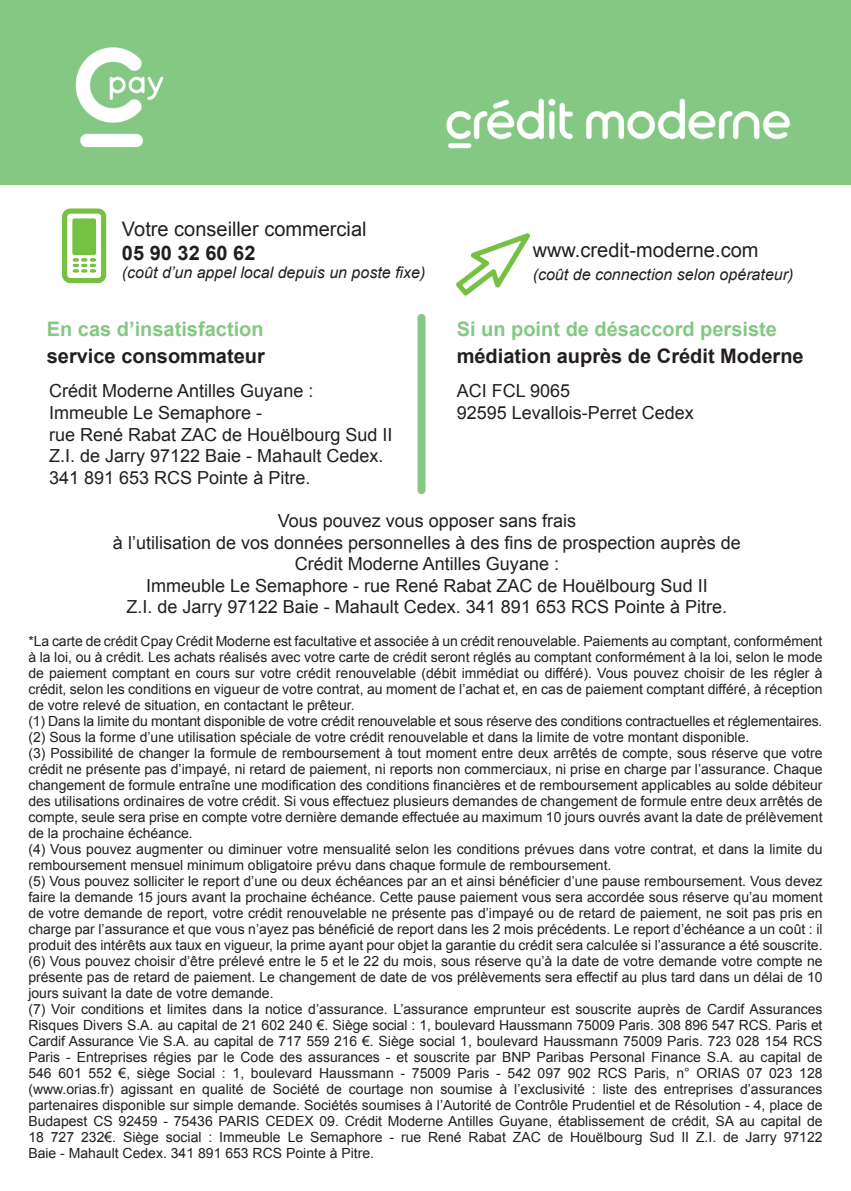
<style>
.page{position:relative;width:851px;height:1191px;background:#fff}
.page>*{position:absolute;margin:0;border:0;box-sizing:border-box;transform-origin:0 0}
.t1{font:700 20px "Arial";color:#231f20}
.t2{font:700 20px "Arial";color:#84c884}
.t3{font:20px "Arial";color:#231f20}
.t4{font:18px/21.6px "Arial";color:#231f20}
.t5{font:italic 16px "Arial";color:#231f20}
.t6{font:14px/16px "Arial";color:#231f20}
</style>
<div class="page">
<div style="left:0;top:0;width:850px;height:184px;background:#84c884"></div>
<img style="left:456px;top:233px;width:74px;height:63px">
<img style="left:62px;top:208px;width:45px;height:76px">
<img style="left:446px;top:98px;width:344px;height:51px">
<img style="left:75px;top:47px;width:89px;height:101px">
<div style="left:417px;top:318px;width:8px;height:172px;background:#84c884"></div>
<h1 class="t3" style="left:122px;top:215px;width:246px">Votre conseiller commercial</h1>
<h1 class="t1" style="left:122px;top:239px;width:135px">05 90 32 60 62</h1>
<p class="t5" style="left:122px;top:262px;width:305px">(coût d’un appel local depuis un poste fixe)</p>
<h1 class="t2" style="left:47px;top:315px;width:218px">En cas d’insatisfaction</h1>
<h1 class="t1" style="left:47px;top:342px;width:219px">service consommateur</h1>
<p class="t4" style="left:49px;top:380px;width:345px">Crédit Moderne Antilles Guyane :<br>Immeuble Le Semaphore -<br>rue René Rabat ZAC de Houëlbourg Sud II<br>Z.I. de Jarry 97122 Baie - Mahault Cedex.<br>341 891 653 RCS Pointe à Pitre.</p>
<h1 class="t3" style="left:532px;top:236px;width:227px">www.credit-moderne.com</h1>
<p class="t5" style="left:532px;top:263px;width:262px">(coût de connection selon opérateur)</p>
<h1 class="t2" style="left:456px;top:315px;width:322px">Si un point de désaccord persiste</h1>
<h1 class="t1" style="left:456px;top:342px;width:348px">médiation auprès de Crédit Moderne</h1>
<p class="t4" style="left:456px;top:380px;width:239px">ACI FCL 9065<br>92595 Levallois-Perret Cedex</p>
<p class="t4" style="left:113px;top:510px;width:629px;text-align:center">Vous pouvez vous opposer sans frais<br>à l’utilisation de vos données personnelles à des fins de prospection auprès de Crédit Moderne Antilles Guyane :<br>Immeuble Le Semaphore - rue René Rabat ZAC de Houëlbourg Sud II<br>Z.I. de Jarry 97122 Baie - Mahault Cedex. 341 891 653 RCS Pointe à Pitre.</p>
<p class="t6" style="left:28px;top:632px;width:795px">*La carte de crédit Cpay Crédit Moderne est facultative et associée à un crédit renouvelable. Paiements au comptant, conformément à la loi, ou à crédit. Les achats réalisés avec votre carte de crédit seront réglés au comptant conformément à la loi, selon le mode de paiement comptant en cours sur votre crédit renouvelable (débit immédiat ou différé). Vous pouvez choisir de les régler à crédit, selon les conditions en vigueur de votre contrat, au moment de l’achat et, en cas de paiement comptant différé, à réception de votre relevé de situation, en contactant le prêteur.<br>(1) Dans la limite du montant disponible de votre crédit renouvelable et sous réserve des conditions contractuelles et réglementaires. (2) Sous la forme d’une utilisation spéciale de votre crédit renouvelable et dans la limite de votre montant disponible.<br>(3) Possibilité de changer la formule de remboursement à tout moment entre deux arrêtés de compte, sous réserve que votre crédit ne présente pas d’impayé, ni retard de paiement, ni reports non commerciaux, ni prise en charge par l’assurance. Chaque changement de formule entraîne une modification des conditions financières et de remboursement applicables au solde débiteur des utilisations ordinaires de votre crédit. Si vous effectuez plusieurs demandes de changement de formule entre deux arrêtés de compte, seule sera prise en compte votre dernière demande effectuée au maximum 10 jours ouvrés avant la date de prélèvement de la prochaine échéance.<br>(4) Vous pouvez augmenter ou diminuer votre mensualité selon les conditions prévues dans votre contrat, et dans la limite du remboursement mensuel minimum obligatoire prévu dans chaque formule de remboursement.<br>(5) Vous pouvez solliciter le report d’une ou deux échéances par an et ainsi bénéficier d’une pause remboursement. Vous devez faire la demande 15 jours avant la prochaine échéance. Cette pause paiement vous sera accordée sous réserve qu’au moment de votre demande de report, votre crédit renouvelable ne présente pas d’impayé ou de retard de paiement, ne soit pas pris en charge par l’assurance et que vous n’ayez pas bénéficié de report dans les 2 mois précédents. Le report d’échéance a un coût : il produit des intérêts aux taux en vigueur, la prime ayant pour objet la garantie du crédit sera calculée si l’assurance a été souscrite. (6) Vous pouvez choisir d’être prélevé entre le 5 et le 22 du mois, sous réserve qu’à la date de votre demande votre compte ne présente pas de retard de paiement. Le changement de date de vos prélèvements sera effectif au plus tard dans un délai de 10 jours suivant la date de votre demande.<br>(7) Voir conditions et limites dans la notice d’assurance. L’assurance emprunteur est souscrite auprès de Cardif Assurances Risques Divers S.A. au capital de 21 602 240 €. Siège social : 1, boulevard Haussmann 75009 Paris. 308 896 547 RCS. Paris et Cardif Assurance Vie S.A. au capital de 717 559 216 €. Siège social 1, boulevard Haussmann 75009 Paris. 723 028 154 RCS Paris - Entreprises régies par le Code des assurances - et souscrite par BNP Paribas Personal Finance S.A. au capital de 546 601 552 €, siège Social : 1, boulevard Haussmann - 75009 Paris - 542 097 902 RCS Paris, n° ORIAS 07 023 128 (www.orias.fr) agissant en qualité de Société de courtage non soumise à l’exclusivité : liste des entreprises d’assurances partenaires disponible sur simple demande. Sociétés soumises à l’Autorité de Contrôle Prudentiel et de Résolution - 4, place de Budapest CS 92459 - 75436 PARIS CEDEX 09. Crédit Moderne Antilles Guyane, établissement de crédit, SA au capital de 18 727 232€. Siège social : Immeuble Le Semaphore - rue René Rabat ZAC de Houëlbourg Sud II Z.I. de Jarry 97122<br>Baie - Mahault Cedex. 341 891 653 RCS Pointe à Pitre.</p>
</div>
